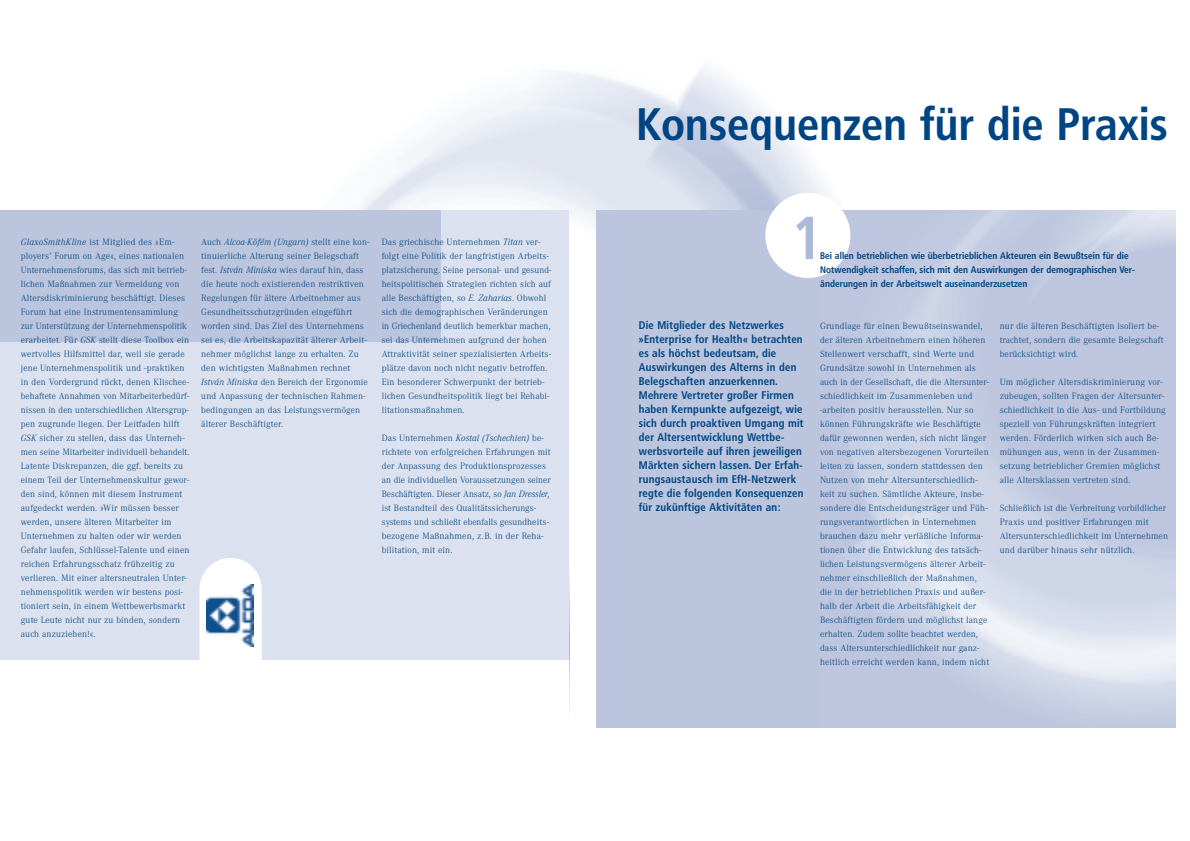
<style>
.page{position:relative;width:1190px;height:841px;background:#fff}
.page>*{position:absolute;margin:0;border:0;box-sizing:border-box;transform-origin:0 0}
.t1{font:700 60px "Frutiger Condensed BQ";color:#adb9d6}
.t2{font:700 45px "Frutiger Condensed BQ";letter-spacing:.01em;color:#004583}
.t3{font:700 11px/14px "Frutiger Condensed BQ";letter-spacing:.025em;color:#004583}
.t4{font:300 9.5px/14px "Corporate A";letter-spacing:.015em;color:#004583}
.t5{font:700 9.5px/14px "Frutiger Condensed BQ";letter-spacing:.01em;color:#004583}
.s1{font-style:italic}
</style>
<div class="page">
<div style="left:595px;top:210px;width:595px;height:518px;background:#bbc5dd"></div>
<img style="left:822px;top:210px;width:354px;height:507px">
<div style="left:0;top:210px;width:595px;height:450px;background:#dbe1ee"></div>
<div style="left:1176px;top:208px;width:14px;height:520px;background:#fff"></div>
<div style="left:765px;top:193px;width:85px;height:85px;background:#fff;border-radius:50%"></div>
<div style="left:0;top:210px;width:441px;height:132px;background:#bbc5dd"></div>
<div style="left:200px;top:558px;width:62px;height:159px;background:#fff;border-radius:31px"></div>
<img style="left:207px;top:584px;width:47px;height:62px">
<img style="left:570px;top:70px;width:25px;height:459px">
<div style="left:570px;top:529px;width:25px;height:272px;background:#fff"></div>
<p class="t4" style="left:21px;top:236px;width:170px"><span class="s1">GlaxoSmithKline</span> ist Mitglied des »Em&shy;ployers’ Forum on Age«, eines nationalen Unternehmensforums, das sich mit betrieb&shy;lichen Maßnahmen zur Vermeidung von Altersdiskriminierung beschäftigt. Dieses Forum hat eine Instrumentensammlung zur Unterstützung der Unternehmenspolitik erarbeitet. Für <span class="s1">GSK</span> stellt diese Toolbox ein wertvolles Hilfsmittel dar, weil sie gerade jene Unternehmenspolitik und -praktiken in den Vordergrund rückt, denen Klischee&shy;behaftete Annahmen von Mitarbeiterbedürf&shy;nissen in den unterschiedlichen Altersgrup&shy;pen zugrunde liegen. Der Leitfaden hilft <span class="s1">GSK</span> sicher zu stellen, dass das Unterneh&shy;men seine Mitarbeiter individuell behandelt.<br>Latente Diskrepanzen, die ggf. bereits zu einem Teil der Unternehmenskultur gewor&shy;den sind, können mit diesem Instrument aufgedeckt werden. »Wir müssen besser werden, unsere älteren Mitarbeiter im Unternehmen zu halten oder wir werden Gefahr laufen, Schlüssel-Talente und einen reichen Erfahrungsschatz frühzeitig zu verlieren. Mit einer altersneutralen Unter&shy;nehmenspolitik werden wir bestens posi&shy;tioniert sein, in einem Wettbewerbsmarkt gute Leute nicht nur zu binden, sondern auch anzuziehen!«.</p>
<p class="t4" style="left:201px;top:236px;width:170px">Auch <span class="s1">Alcoa-Köfém (Ungarn)</span> stellt eine kon&shy;tinuierliche Alterung seiner Belegschaft fest. <span class="s1">István Miniska</span> wies darauf hin, dass die heute noch existierenden restriktiven Regelungen für ältere Arbeitnehmer aus Gesundheitsschutzgründen eingeführt worden sind. Das Ziel des Unternehmens sei es, die Arbeitskapazität älterer Arbeit&shy;nehmer möglichst lange zu erhalten. Zu den wichtigsten Maßnahmen rechnet <span class="s1">István Miniska</span> den Bereich der Ergonomie und Anpassung der technischen Rahmen&shy;bedingungen an das Leistungsvermögen älterer Beschäftigter.</p>
<p class="t4" style="left:382px;top:236px;width:171px">Das griechische Unternehmen <span class="s1">Titan</span> ver&shy;folgt eine Politik der langfristigen Arbeits&shy;platzsicherung. Seine personal- und gesund&shy;heitspolitischen Strategien richten sich auf alle Beschäftigten, so <span class="s1">E. Zaharias</span>. Obwohl sich die demographischen Veränderungen in Griechenland deutlich bemerkbar machen, sei das Unternehmen aufgrund der hohen Attraktivität seiner spezialisierten Arbeits&shy;plätze davon noch nicht negativ betroffen.<br>Ein besonderer Schwerpunkt der betrieb&shy;lichen Gesundheitspolitik liegt bei Rehabi&shy;litationsmaßnahmen.</p>
<p class="t4" style="left:382px;top:432px;width:170px">Das Unternehmen <span class="s1">Kostal (Tschechien)</span> be&shy;richtete von erfolgreichen Erfahrungen mit der Anpassung des Produktionsprozesses an die individuellen Voraussetzungen seiner Beschäftigten. Dieser Ansatz, so <span class="s1">Jan Dressler, </span>ist Bestandteil des Qualitätssicherungs&shy;systems und schließt ebenfalls gesundheits&shy;bezogene Maßnahmen, z.B. in der Reha&shy;bilitation, mit ein.</p>
<h2 class="t2" style="left:637px;top:106px;width:533px">Konsequenzen für die Praxis</h2>
<h1 class="t1" style="left:792px;top:214px;width:33px">1</h1>
<p class="t5" style="left:820px;top:250px;width:316px">Bei allen betrieblichen wie überbetrieblichen Akteuren ein Bewußtsein für die<br>Notwendigkeit schaffen, sich mit den Auswirkungen der demographischen Ver&shy;änderungen in der Arbeitswelt auseinanderzusetzen</p>
<p class="t4" style="left:1000px;top:320px;width:166px">nur die älteren Beschäftigten isoliert be&shy;trachtet, sondern die gesamte Belegschaft berücksichtigt wird.</p>
<p class="t4" style="left:1000px;top:376px;width:168px">Um möglicher Altersdiskriminierung vor&shy;zubeugen, sollten Fragen der Altersunter&shy;schiedlichkeit in die Aus- und Fortbildung speziell von Führungskräften integriert werden. Förderlich wirken sich auch Be&shy;mühungen aus, wenn in der Zusammen&shy;setzung betrieblicher Gremien möglichst alle Altersklassen vertreten sind.</p>
<p class="t4" style="left:1000px;top:502px;width:170px">Schließlich ist die Verbreitung vorbildlicher Praxis und positiver Erfahrungen mit Altersunterschiedlichkeit im Unternehmen und darüber hinaus sehr nützlich.</p>
<p class="t3" style="left:639px;top:319px;width:166px">Die Mitglieder des Netzwerkes »Enterprise for Health« betrachten es als höchst bedeutsam, die<br>Auswirkungen des Alterns in den<br>Belegschaften anzuerkennen.<br>Mehrere Vertreter großer Firmen haben Kernpunkte aufgezeigt, wie sich durch proaktiven Umgang mit der Altersentwicklung Wettbe&shy;werbsvorteile auf ihren jeweiligen<br>Märkten sichern lassen. Der Erfah&shy;rungsaustausch im EfH-Netzwerk regte die folgenden Konsequenzen für zukünftige Aktivitäten an:</p>
<p class="t4" style="left:820px;top:320px;width:171px">Grundlage für einen Bewußtseinswandel, der älteren Arbeitnehmern einen höheren Stellenwert verschafft, sind Werte und Grundsätze sowohl in Unternehmen als auch in der Gesellschaft, die die Altersunter&shy;schiedlichkeit im Zusammenleben und -arbeiten positiv herausstellen. Nur so können Führungskräfte wie Beschäftigte dafür gewonnen werden, sich nicht länger von negativen altersbezogenen Vorurteilen leiten zu lassen, sondern stattdessen den Nutzen von mehr Altersunterschiedlich&shy;keit zu suchen. Sämtliche Akteure, insbe&shy;sondere die Entscheidungsträger und Füh&shy;rungsverantwortlichen in Unternehmen brauchen dazu mehr verläßliche Informa&shy;tionen über die Entwicklung des tatsäch&shy;lichen Leistungsvermögens älterer Arbeit&shy;nehmer einschließlich der Maßnahmen, die in der betrieblichen Praxis und außer&shy;halb der Arbeit die Arbeitsfähigkeit der Beschäftigten fördern und möglichst lange erhalten. Zudem sollte beachtet werden, dass Altersunterschiedlichkeit nur ganz&shy;heitlich erreicht werden kann, indem nicht</p>
</div>
